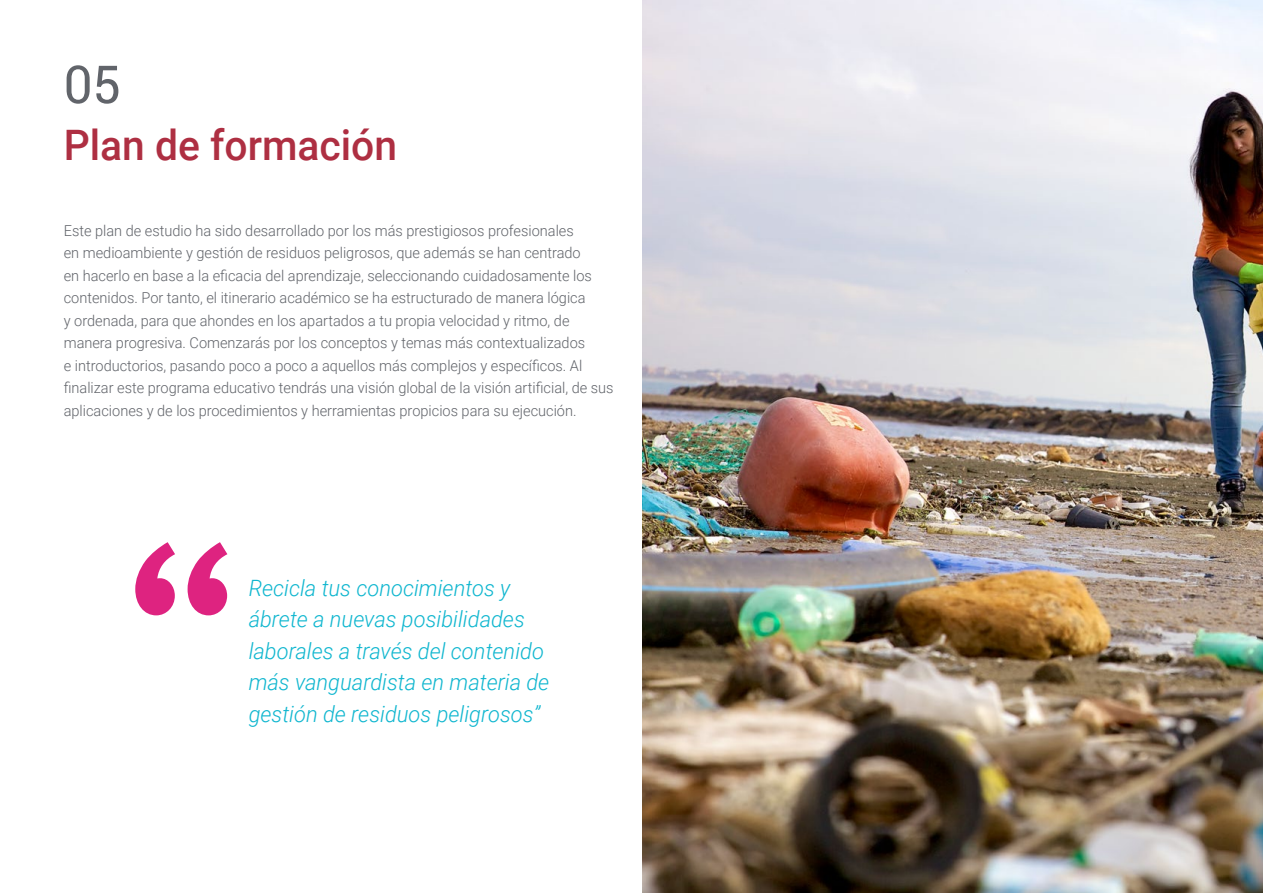
<style>
.page{position:relative;width:1263px;height:893px;background:#fff}
.page>*{position:absolute;margin:0;border:0;box-sizing:border-box;transform-origin:0 0}
.t1{font:52.5px "Roboto";color:#61646a}
.t2{font:500 42px "Roboto";color:#ae2f42}
.t3{font:italic 300 22.5px/31.5px "Roboto";color:#0fb6cf}
.t4{font:300 15px/22.5px "Roboto";color:#61646a}
</style>
<div class="page">
<svg style="left:135px;top:542px;width:92px;height:73px"></svg>
<img style="left:642px;top:0;width:621px;height:893px">
<h1 class="t1" style="left:64px;top:48px;width:59px">05</h1>
<h2 class="t2" style="left:64px;top:115px;width:335px">Plan de formación</h2>
<p class="t4" style="left:64px;top:218px;width:551px">Este plan de estudio ha sido desarrollado por los más prestigiosos profesionales<br>en medioambiente y gestión de residuos peligrosos, que además se han centrado<br>en hacerlo en base a la eficacia del aprendizaje, seleccionando cuidadosamente los contenidos. Por tanto, el itinerario académico se ha estructurado de manera lógica<br>y ordenada, para que ahondes en los apartados a tu propia velocidad y ritmo, de manera progresiva. Comenzarás por los conceptos y temas más contextualizados<br>e introductorios, pasando poco a poco a aquellos más complejos y específicos. Al finalizar este programa educativo tendrás una visión global de la visión artificial, de sus aplicaciones y de los procedimientos y herramientas propicios para su ejecución.</p>
<h3 class="t3" style="left:249px;top:571px;width:302px">Recicla tus conocimientos y ábrete a nuevas posibilidades laborales a través del contenido más vanguardista en materia de gestión de residuos peligrosos”</h3>
</div>
